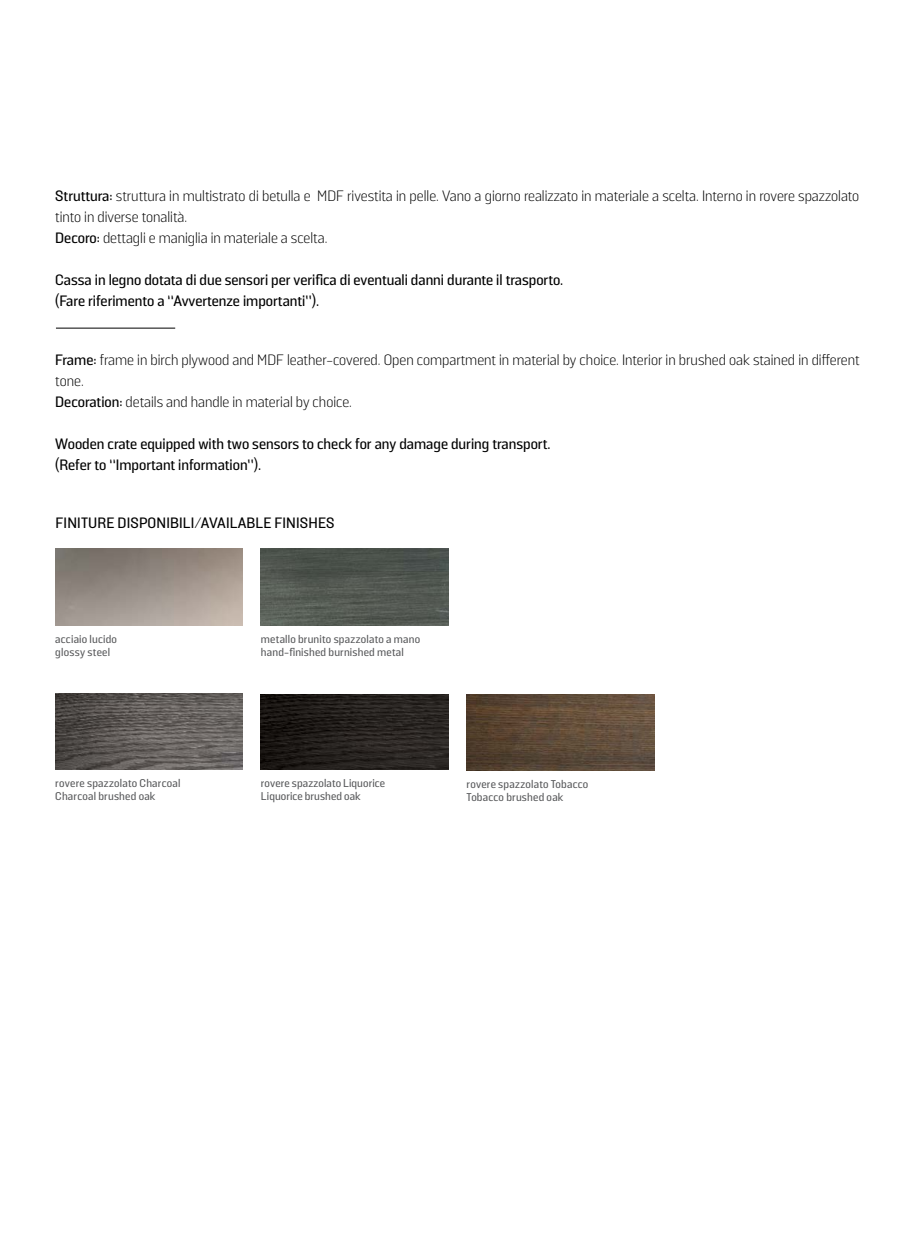
<style>
.page{position:relative;width:915px;height:1234px;background:#fff}
.page>*{position:absolute;margin:0;border:0;box-sizing:border-box;transform-origin:0 0}
.t1{font:300 15px/21px "Solido";color:#000}
.t2{font:500 15px/21px "Solido";color:#000}
.t3{font:500 11.25px/13.5px "Solido";letter-spacing:.015em;color:#58595b}
.s1{font-weight:500}
</style>
<div class="page">
<hr style="left:56px;top:328px;width:119px;height:1px;background:#000">
<img style="left:261px;top:549px;width:187px;height:76px">
<img style="left:55px;top:549px;width:188px;height:76px">
<img style="left:55px;top:693px;width:188px;height:76px">
<img style="left:466px;top:694px;width:187px;height:76px">
<img style="left:261px;top:694px;width:187px;height:75px">
<p class="t1" style="left:55px;top:186px;width:805px"><span class="s1">Struttura:</span> struttura in multistrato di betulla e MDF rivestita in pelle. Vano a giorno realizzato in materiale a scelta. Interno in rovere spazzolato tinto in diverse tonalità.<br><span class="s1">Decoro:</span> dettagli e maniglia in materiale a scelta.</p>
<p class="t2" style="left:55px;top:270px;width:509px">Cassa in legno dotata di due sensori per verifica di eventuali danni durante il trasporto. (Fare riferimento a “Avvertenze importanti”).</p>
<p class="t1" style="left:55px;top:349px;width:805px"><span class="s1">Frame:</span> frame in birch plywood and MDF leather-covered. Open compartment in material by choice. Interior in brushed oak stained in different tone.<br><span class="s1">Decoration:</span> details and handle in material by choice.</p>
<p class="t2" style="left:55px;top:433px;width:496px">Wooden crate equipped with two sensors to check for any damage during transport. (Refer to “Important information”).</p>
<p class="t2" style="left:56px;top:512px;width:280px">FINITURE DISPONIBILI/AVAILABLE FINISHES</p>
<p class="t3" style="left:55px;top:632px;width:63px">acciaio lucido glossy steel</p>
<p class="t3" style="left:261px;top:632px;width:161px">metallo brunito spazzolato a mano hand-finished burnished metal</p>
<p class="t3" style="left:55px;top:776px;width:127px">rovere spazzolato Charcoal<br>Charcoal brushed oak</p>
<p class="t3" style="left:466px;top:777px;width:123px">rovere spazzolato Tobacco<br>Tobacco brushed oak</p>
<p class="t3" style="left:261px;top:776px;width:126px">rovere spazzolato Liquorice<br>Liquorice brushed oak</p>
</div>
